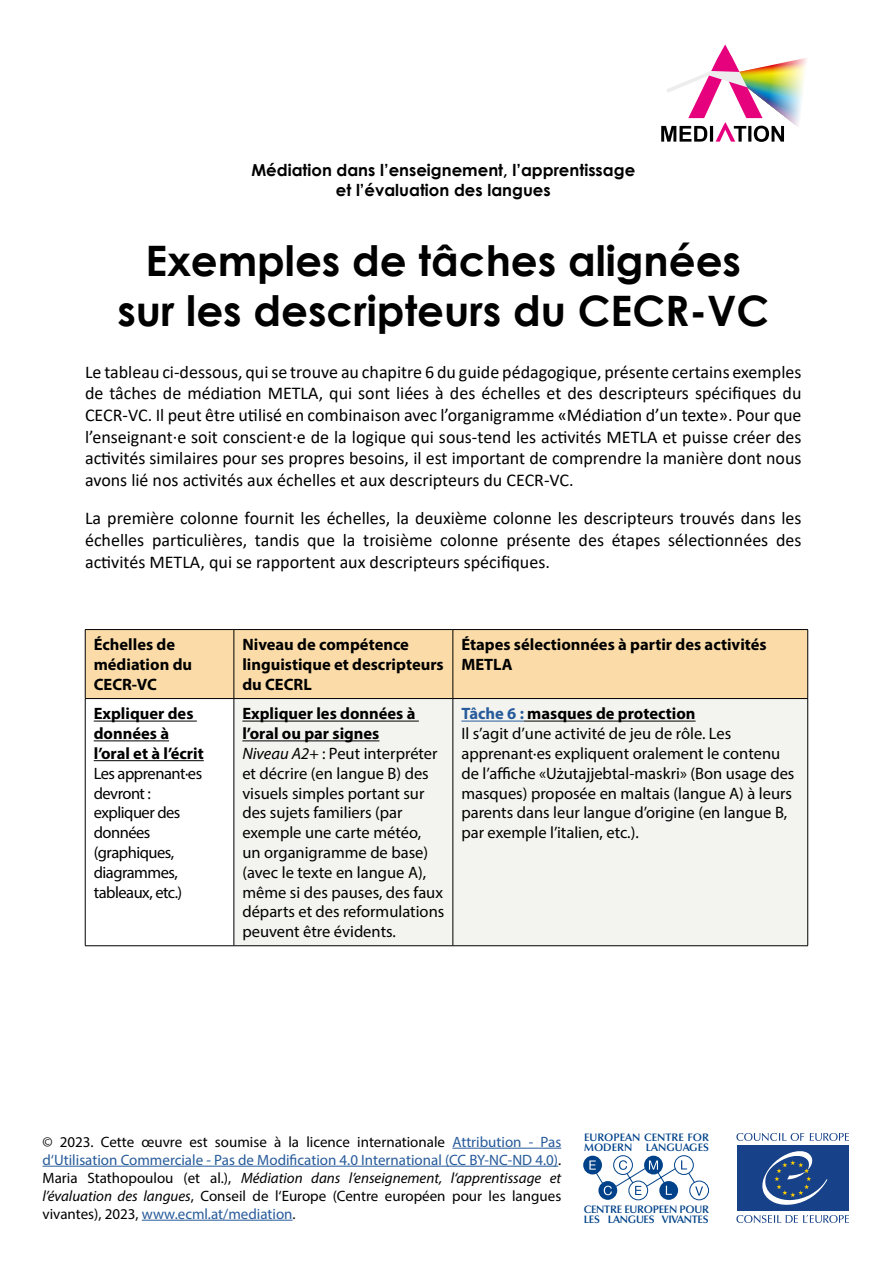
<style>
.page{position:relative;width:893px;height:1263px;background:#fff}
.page>*{position:absolute;margin:0;border:0;box-sizing:border-box;transform-origin:0 0}
.t1{font:700 42px/50.4px "Century Gothic";color:#000;text-align:center}
.t2{font:18px/21.6px "Calibri";color:#000;text-align:justify}
.t3{font:16.5px/19.8px "Myriad Pro";color:#000}
.t4{font:700 16.5px/19.8px "Myriad Pro";color:#000}
.t5{font:16.5px/19.8px "Myriad Pro";letter-spacing:-.03em;color:#000}
.t6{font:700 16.5px/19.8px "Century Gothic";color:#000;text-align:center}
.t7{font:15px/18px "Myriad Pro";color:#000;text-align:justify}
.t8{font:600 10.8px/10.2px "Optima LT Std";letter-spacing:-.025em;color:#004289}
.t9{font:600 10.8px/10.2px "Optima LT Std";color:#004289}
.s1{font-weight:700}
.s2{font-style:italic}
.s3{font-weight:700;color:#275b9b}
.s4{color:#275b9b}
</style>
<div class="page">
<hr style="left:452px;top:1148px;width:109px;height:1px;background:#275b9b">
<hr style="left:43px;top:1166px;width:515px;height:1px;background:#275b9b">
<hr style="left:142px;top:1220px;width:151px;height:1px;background:#275b9b">
<div style="left:613px;top:1155px;width:20px;height:20px;border:1px solid #004289;border-radius:50%"></div>
<svg style="left:629px;top:1181px;width:19px;height:19px"></svg>
<div style="left:628px;top:1181px;width:20px;height:19px;border:1px solid #004289;border-radius:50%"></div>
<div style="left:674px;top:1155px;width:20px;height:20px;border:1px solid #004289;border-radius:50%"></div>
<div style="left:689px;top:1181px;width:20px;height:19px;border:1px solid #004289;border-radius:50%"></div>
<svg style="left:659px;top:1181px;width:19px;height:19px"></svg>
<svg style="left:644px;top:1156px;width:19px;height:18px"></svg>
<svg style="left:598px;top:1181px;width:19px;height:19px"></svg>
<div style="left:583px;top:1156px;width:19px;height:18px;background:#004289;border-radius:50%"></div>
<svg style="left:589px;top:1160px;width:114px;height:35px"></svg>
<svg style="left:810px;top:1133px;width:39px;height:8px"></svg>
<svg style="left:736px;top:1133px;width:68px;height:8px"></svg>
<svg style="left:736px;top:1215px;width:113px;height:8px"></svg>
<div style="left:737px;top:1145px;width:112px;height:65px;background:#174188"></div>
<svg style="left:762px;top:1151px;width:66px;height:54px"></svg>
<img style="left:661px;top:45px;width:146px;height:97px">
<div style="left:86px;top:630px;width:721px;height:68px;background:#fbdca8"></div>
<div style="left:235px;top:699px;width:572px;height:246px;background:#f3f3ef"></div>
<hr style="left:85px;top:699px;width:1px;height:246px;background:#000">
<hr style="left:85px;top:945px;width:149px;height:1px;background:#000">
<hr style="left:85px;top:629px;width:149px;height:1px;background:#000">
<hr style="left:85px;top:630px;width:1px;height:68px;background:#000">
<hr style="left:234px;top:629px;width:219px;height:1px;background:#000">
<hr style="left:234px;top:630px;width:1px;height:68px;background:#000">
<hr style="left:453px;top:629px;width:355px;height:1px;background:#000">
<hr style="left:453px;top:630px;width:1px;height:68px;background:#000">
<hr style="left:807px;top:630px;width:1px;height:68px;background:#000">
<hr style="left:85px;top:698px;width:149px;height:1px;background:#000">
<hr style="left:234px;top:698px;width:219px;height:1px;background:#000">
<hr style="left:234px;top:699px;width:1px;height:246px;background:#000">
<hr style="left:453px;top:698px;width:355px;height:1px;background:#000">
<hr style="left:453px;top:699px;width:1px;height:246px;background:#000">
<hr style="left:807px;top:699px;width:1px;height:246px;background:#000">
<hr style="left:234px;top:945px;width:219px;height:1px;background:#000">
<hr style="left:453px;top:945px;width:355px;height:1px;background:#000">
<hr style="left:94px;top:721px;width:103px;height:1px;background:#000">
<hr style="left:94px;top:740px;width:75px;height:1px;background:#000">
<hr style="left:94px;top:760px;width:110px;height:1px;background:#000">
<hr style="left:242px;top:721px;width:177px;height:1px;background:#000">
<hr style="left:242px;top:740px;width:137px;height:1px;background:#000">
<hr style="left:461px;top:721px;width:63px;height:1px;background:#275b9b">
<hr style="left:524px;top:721px;width:172px;height:1px;background:#000">
<p class="t6" style="left:251px;top:159px;width:385px">Médiation dans l’enseignement, l’apprentissage et l’évaluation des langues</p>
<h1 class="t1" style="left:117px;top:234px;width:653px">Exemples de tâches alignées sur les descripteurs du CECR-VC</h1>
<p class="t2" style="left:85px;top:361px;width:718px">Le tableau ci-dessous, qui se trouve au chapitre 6 du guide pédagogique, présente certains exemples de tâches de médiation METLA, qui sont liées à des échelles et des descripteurs spécifiques du CECR-VC. Il peut être utilisé en combinaison avec l’organigramme «Médiation d’un texte». Pour que l’enseignant·e soit conscient·e de la logique qui sous-tend les activités METLA et puisse créer des activités similaires pour ses propres besoins, il est important de comprendre la manière dont nous avons lié nos activités aux échelles et aux descripteurs du CECR-VC.</p>
<p class="t2" style="left:85px;top:507px;width:718px">La première colonne fournit les échelles, la deuxième colonne les descripteurs trouvés dans les échelles particulières, tandis que la troisième colonne présente des étapes sélectionnées des activités METLA, qui se rapportent aux descripteurs spécifiques.</p>
<p class="t4" style="left:94px;top:634px;width:100px">Échelles de médiation du<br>CECR-VC</p>
<p class="t4" style="left:242px;top:634px;width:203px">Niveau de compétence linguistique et descripteurs du CECRL</p>
<p class="t4" style="left:461px;top:634px;width:307px">Étapes sélectionnées à partir des activités<br>METLA</p>
<p class="t4" style="left:94px;top:703px;width:112px">Expliquer des données à l’oral et à l’écrit</p>
<p class="t5" style="left:94px;top:763px;width:110px">Les apprenant·es devront : expliquer des données (graphiques, diagrammes, tableaux, etc.)</p>
<p class="t3" style="left:242px;top:704px;width:203px"><span class="s1">Expliquer les données à l’oral ou par signes<br></span><span class="s2">Niveau A2+</span> : Peut interpréter et décrire (en langue B) des visuels simples portant sur des sujets familiers (par exemple une carte météo,<br>un organigramme de base) (avec le texte en langue A), même si des pauses, des faux départs et des reformulations peuvent être évidents.</p>
<p class="t3" style="left:461px;top:704px;width:335px"><span class="s3">Tâche 6 :</span> <span class="s1">masques de protection<br></span>Il s’agit d’une activité de jeu de rôle. Les apprenant·es expliquent oralement le contenu de l’affiche «Użutajjebtal-maskri» (Bon usage des masques) proposée en maltais (langue A) à leurs parents dans leur langue d’origine (en langue B, par exemple l’italien, etc.).</p>
<p class="t7" style="left:43px;top:1132px;width:520px">© 2023. Cette œuvre est soumise à la licence internationale <span class="s4">Attribution - Pas d‘Utilisation Commerciale - Pas de Modification 4.0 International (CC BY-NC-ND 4.0)</span>.<br>Maria Stathopoulou (et al.), <span class="s2">Médiation dans l’enseignement, l‘apprentissage et l’évaluation des langues</span>, Conseil de l‘Europe (Centre européen pour les langues vivantes), 2023, <span class="s4">www.ecml.at/mediation</span>.</p>
<p class="t9" style="left:584px;top:1132px;width:126px">EUROPEAN CENTRE FOR<br>MODERN LANGUAGES</p>
<p class="t8" style="left:584px;top:1204px;width:127px">CENTRE EUROPEEN POUR<br>LES LANGUES VIVANTES</p>
</div>
